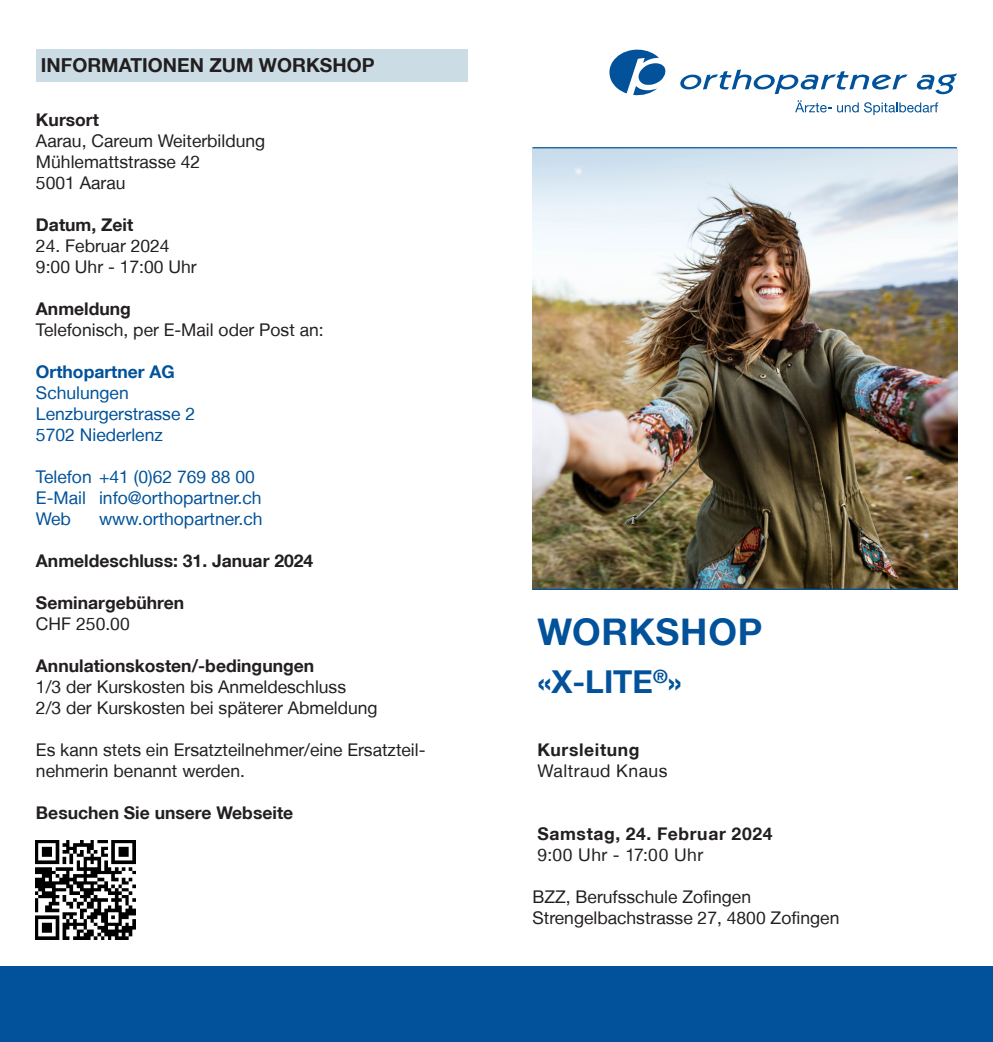
<style>
.page{position:relative;width:993px;height:1042px;background:#fff}
.page>*{position:absolute;margin:0;border:0;box-sizing:border-box;transform-origin:0 0}
.t1{font:700 36.75px "Helvetica Neue LT";letter-spacing:.02em;color:#01529a}
.t2{font:700 31.5px "Helvetica Neue LT";color:#01529a}
.t3{font:700 19.25px "Helvetica Neue LT";color:#231f20}
.t4{font:17.5px "Helvetica Neue LT";color:#231f20}
.t5{font:700 17.5px "Helvetica Neue LT";color:#231f20}
.t6{font:17.5px "Helvetica Neue LT";color:#01529a}
.t7{font:700 17.5px "Helvetica Neue LT";letter-spacing:.035em;color:#231f20}
.t8{font:17.5px "Helvetica Neue LT";letter-spacing:.025em;color:#231f20}
.t9{font:700 17.5px "Helvetica Neue LT";color:#01529a}
</style>
<div class="page">
<div style="left:0;top:966px;width:992px;height:76px;background:#01529a"></div>
<img style="left:532px;top:149px;width:424px;height:440px">
<svg style="left:609px;top:50px;width:56px;height:46px"></svg>
<svg style="left:680px;top:69px;width:276px;height:46px"></svg>
<hr style="left:532px;top:147px;width:424px;height:1px;background:#01529a">
<hr style="left:532px;top:589px;width:424px;height:1px;background:#01529a">
<div style="left:36px;top:49px;width:432px;height:33px;background:#cbdce4"></div>
<img style="left:36px;top:840px;width:99px;height:99px">
<p class="t3" style="left:41px;top:53px;width:335px">INFORMATIONEN ZUM WORKSHOP</p>
<p class="t5" style="left:36px;top:109px;width:64px">Kursort</p>
<p class="t4" style="left:36px;top:130px;width:231px">Aarau, Careum Weiterbildung</p>
<p class="t4" style="left:36px;top:151px;width:166px">Mühlemattstrasse 42</p>
<p class="t4" style="left:36px;top:172px;width:91px">5001 Aarau</p>
<p class="t5" style="left:36px;top:214px;width:99px">Datum, Zeit</p>
<p class="t4" style="left:36px;top:235px;width:135px">24. Februar 2024</p>
<p class="t4" style="left:36px;top:256px;width:162px">9:00 Uhr - 17:00 Uhr</p>
<p class="t5" style="left:36px;top:298px;width:96px">Anmeldung</p>
<p class="t4" style="left:36px;top:319px;width:289px">Telefonisch, per E-Mail oder Post an:</p>
<p class="t9" style="left:36px;top:361px;width:140px">Orthopartner AG</p>
<p class="t6" style="left:36px;top:382px;width:94px">Schulungen</p>
<p class="t6" style="left:36px;top:403px;width:160px">Lenzburgerstrasse 2</p>
<p class="t6" style="left:36px;top:424px;width:128px">5702 Niederlenz</p>
<p class="t6" style="left:36px;top:466px;width:220px">Telefon +41 (0)62 769 88 00</p>
<p class="t6" style="left:36px;top:487px;width:227px">E-Mail info@orthopartner.ch</p>
<p class="t6" style="left:36px;top:508px;width:36px">Web</p>
<p class="t6" style="left:99px;top:508px;width:165px">www.orthopartner.ch</p>
<p class="t5" style="left:36px;top:550px;width:279px">Anmeldeschluss: 31. Januar 2024</p>
<p class="t5" style="left:36px;top:592px;width:150px">Seminargebühren</p>
<p class="t4" style="left:36px;top:613px;width:95px">CHF 250.00</p>
<p class="t5" style="left:36px;top:655px;width:280px">Annulationskosten/-bedingungen</p>
<p class="t4" style="left:36px;top:676px;width:311px">1/3 der Kurskosten bis Anmeldeschluss</p>
<p class="t4" style="left:36px;top:697px;width:343px">2/3 der Kurskosten bei späterer Abmeldung</p>
<p class="t4" style="left:36px;top:739px;width:391px">Es kann stets ein Ersatzteilnehmer/eine Ersatzteil-</p>
<p class="t4" style="left:36px;top:760px;width:210px">nehmerin benannt werden.</p>
<p class="t5" style="left:36px;top:802px;width:259px">Besuchen Sie unsere Webseite</p>
<p class="t1" style="left:537px;top:609px;width:226px">WORKSHOP</p>
<p class="t2" style="left:537px;top:662px;width:146px">«X-LITE<sup>®</sup>»</p>
<p class="t7" style="left:537px;top:739px;width:104px">Kursleitung</p>
<p class="t8" style="left:537px;top:760px;width:131px">Waltraud Knaus</p>
<p class="t7" style="left:537px;top:823px;width:236px">Samstag, 24. Februar 2024</p>
<p class="t8" style="left:537px;top:844px;width:167px">9:00 Uhr - 17:00 Uhr</p>
<p class="t4" style="left:532px;top:886px;width:220px">BZZ, Berufsschule Zofingen</p>
<p class="t4" style="left:532px;top:907px;width:308px">Strengelbachstrasse 27, 4800 Zofingen</p>
</div>
